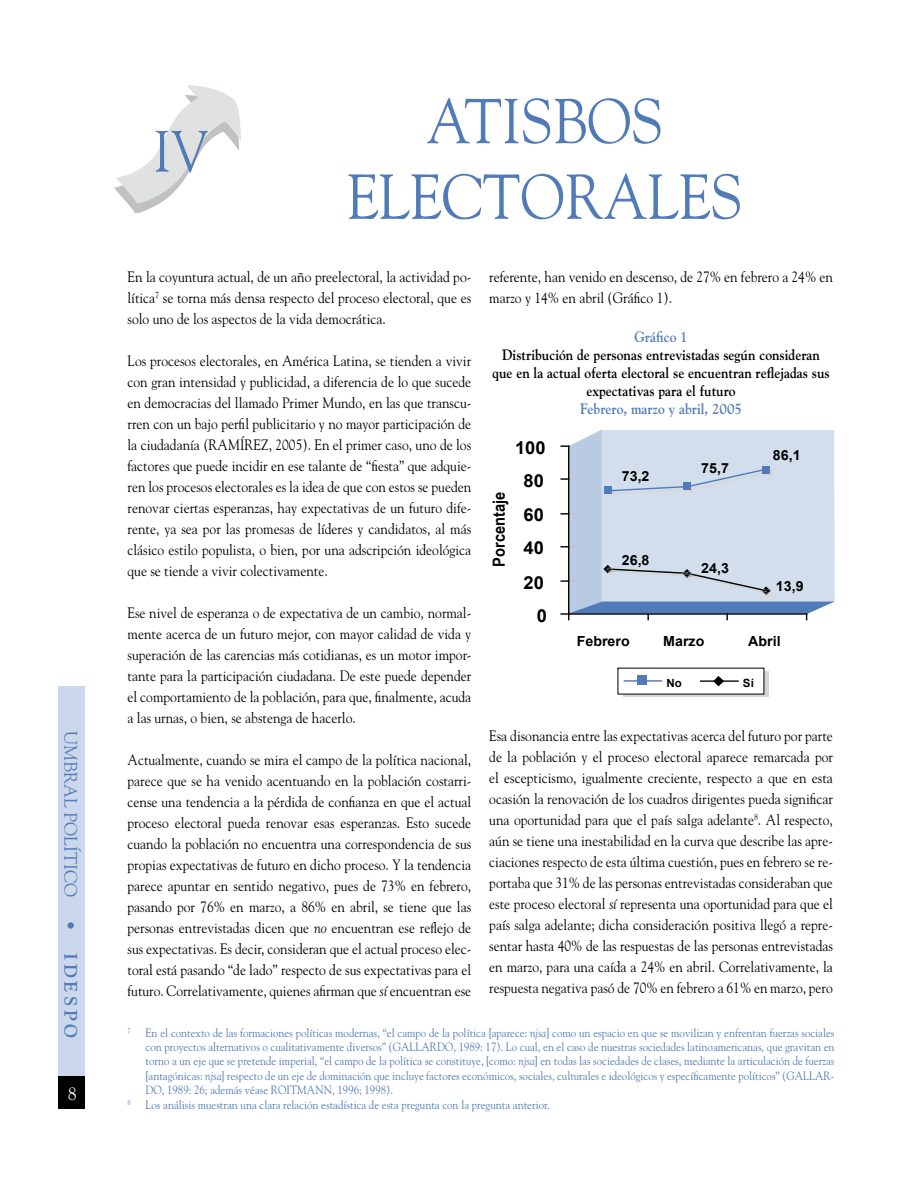
<style>
.page{position:relative;width:918px;height:1188px;background:#fff}
.page>*{position:absolute;margin:0;border:0;box-sizing:border-box;transform-origin:0 0}
.t1{font:63px/75.6px "Goudy";color:#517bb8;text-align:center;scale:.9 1}
.t2{font:57.75px "Goudy";color:#517bb8;scale:.9 1}
.t3{font:18px "Goudy";color:#517bb8}
.t4{font:700 18px "Goudy";letter-spacing:.2em;color:#517bb8}
.t5{font:18px "Goudy";color:#fff}
.t6{font:700 17.85px "Arial";color:#000}
.t7{font:700 16.65px "Arial Narrow";color:#000;scale:1.07 1}
.t8{font:15px/21px "Goudy";color:#000;text-align:justify;scale:.9 1}
.t9{font:700 15px/18px "Goudy";color:#000;text-align:center;scale:.9 1}
.t10{font:700 15px "Goudy";color:#517bb8;scale:.9 1}
.t11{font:700 13.95px "Arial";color:#000}
.t12{font:12px "Goudy";color:#517bb8;scale:.9 1}
.t13{font:700 11.25px "Arial";color:#000}
.s1{font-style:italic}
</style>
<div class="page">
<svg style="left:114px;top:85px;width:127px;height:128px"></svg>
<div style="left:623px;top:671px;width:146px;height:26px;background:linear-gradient(to right,#d6d6d6,#d6d6d6)"></div>
<div style="left:618px;top:668px;width:146px;height:26px;background:#fff"></div>
<svg style="left:561px;top:430px;width:274px;height:190px;background:#c8d4e5"></svg>
<div style="left:604px;top:487px;width:8px;height:7px;background:#517bb8"></div>
<div style="left:683px;top:482px;width:8px;height:7px;background:#517bb8"></div>
<div style="left:762px;top:466px;width:8px;height:7px;background:#517bb8"></div>
<hr style="left:701px;top:680px;width:37px;height:2px;background:#000">
<svg style="left:713px;top:676px;width:11px;height:10px"></svg>
<hr style="left:624px;top:680px;width:38px;height:2px;background:#517bb8">
<div style="left:637px;top:676px;width:9px;height:9px;background:#517bb8"></div>
<div style="left:58px;top:1027px;width:27px;height:82px;background:#000"></div>
<div style="left:58px;top:687px;width:27px;height:389px;background:#cbd7ea"></div>
<p class="t3" style="left:82px;top:731px;width:201px;rotate:90deg">UMBRAL POLÍTICO •</p>
<p class="t4" style="left:82px;top:953px;width:87px;rotate:90deg">IDESPO</p>
<p class="t5" style="left:68px;top:1083px;width:10px">8</p>
<h2 class="t2" style="left:154px;top:116px;width:62px">IV</h2>
<h1 class="t1" style="left:347px;top:82px;width:440px">ATISBOS<br>ELECTORALES</h1>
<p class="t8" style="left:128px;top:266px;width:383px">En la coyuntura actual, de un año preelectoral, la actividad po&shy;lítica<sup>7</sup> se torna más densa respecto del proceso electoral, que es solo uno de los aspectos de la vida democrática.</p>
<p class="t8" style="left:128px;top:350px;width:383px">Los procesos electorales, en América Latina, se tienden a vivir con gran intensidad y publicidad, a diferencia de lo que sucede en democracias del llamado Primer Mundo, en las que transcu&shy;rren con un bajo perfil publicitario y no mayor participación de la ciudadanía (RAMÍREZ, 2005). En el primer caso, uno de los factores que puede incidir en ese talante de “fiesta” que adquie&shy;ren los procesos electorales es la idea de que con estos se pueden renovar ciertas esperanzas, hay expectativas de un futuro dife&shy;rente, ya sea por las promesas de líderes y candidatos, al más clásico estilo populista, o bien, por una adscripción ideológica que se tiende a vivir colectivamente.</p>
<p class="t8" style="left:128px;top:602px;width:383px">Ese nivel de esperanza o de expectativa de un cambio, normal&shy;mente acerca de un futuro mejor, con mayor calidad de vida y superación de las carencias más cotidianas, es un motor impor&shy;tante para la participación ciudadana. De este puede depender el comportamiento de la población, para que, finalmente, acuda a las urnas, o bien, se abstenga de hacerlo.</p>
<p class="t8" style="left:128px;top:749px;width:383px">Actualmente, cuando se mira el campo de la política nacional, parece que se ha venido acentuando en la población costarri&shy;cense una tendencia a la pérdida de confianza en que el actual proceso electoral pueda renovar esas esperanzas. Esto sucede cuando la población no encuentra una correspondencia de sus propias expectativas de futuro en dicho proceso. Y la tendencia parece apuntar en sentido negativo, pues de 73% en febrero, pasando por 76% en marzo, a 86% en abril, se tiene que las personas entrevistadas dicen que <span class="s1">no</span> encuentran ese reflejo de sus expectativas. Es decir, consideran que el actual proceso elec&shy;toral está pasando “de lado” respecto de sus expectativas para el futuro. Correlativamente, quienes afirman que <span class="s1">sí</span> encuentran ese</p>
<p class="t8" style="left:489px;top:266px;width:383px">referente, han venido en descenso, de 27% en febrero a 24% en marzo y 14% en abril (Gráfico 1).</p>
<p class="t10" style="left:634px;top:327px;width:61px">Gráfico 1</p>
<p class="t9" style="left:492px;top:345px;width:376px">Distribución de personas entrevistadas según consideran que en la actual oferta electoral se encuentran reflejadas sus expectativas para el futuro</p>
<p class="t10" style="left:580px;top:399px;width:182px">Febrero, marzo y abril, 2005</p>
<p class="t7" style="left:489px;top:567px;width:72px;rotate:-90deg">Porcentaje</p>
<p class="t6" style="left:515px;top:438px;width:32px">100</p>
<p class="t6" style="left:524px;top:471px;width:22px">80</p>
<p class="t6" style="left:524px;top:505px;width:22px">60</p>
<p class="t6" style="left:524px;top:538px;width:22px">40</p>
<p class="t6" style="left:524px;top:572px;width:22px">20</p>
<p class="t6" style="left:537px;top:605px;width:12px">0</p>
<p class="t11" style="left:622px;top:468px;width:29px">73,2</p>
<p class="t11" style="left:622px;top:552px;width:29px">26,8</p>
<p class="t11" style="left:701px;top:460px;width:29px">75,7</p>
<p class="t11" style="left:701px;top:560px;width:29px">24,3</p>
<p class="t11" style="left:773px;top:448px;width:29px">86,1</p>
<p class="t11" style="left:776px;top:579px;width:29px">13,9</p>
<p class="t11" style="left:577px;top:633px;width:55px">Febrero</p>
<p class="t11" style="left:663px;top:633px;width:43px">Marzo</p>
<p class="t11" style="left:748px;top:633px;width:34px">Abril</p>
<p class="t13" style="left:667px;top:676px;width:17px">No</p>
<p class="t13" style="left:743px;top:677px;width:12px">Sí</p>
<p class="t8" style="left:489px;top:725px;width:383px">Esa disonancia entre las expectativas acerca del futuro por parte de la población y el proceso electoral aparece remarcada por el escepticismo, igualmente creciente, respecto a que en esta ocasión la renovación de los cuadros dirigentes pueda significar una oportunidad para que el país salga adelante<sup>8</sup>. Al respecto, aún se tiene una inestabilidad en la curva que describe las apre&shy;ciaciones respecto de esta última cuestión, pues en febrero se re&shy;portaba que 31% de las personas entrevistadas consideraban que este proceso electoral <span class="s1">sí</span> representa una oportunidad para que el país salga adelante; dicha consideración positiva llegó a repre&shy;sentar hasta 40% de las respuestas de las personas entrevistadas en marzo, para una caída a 24% en abril. Correlativamente, la respuesta negativa pasó de 70% en febrero a 61% en marzo, pero</p>
<p class="t12" style="left:128px;top:1025px;width:787px"><sup>7</sup> En el contexto de las formaciones políticas modernas, “el campo de la política [aparece: <span class="s1">njsa</span>] como un espacio en que se movilizan y enfrentan fuerzas sociales</p>
<p class="t12" style="left:146px;top:1039px;width:767px">con proyectos alternativos o cualitativamente diversos” (GALLARDO, 1989: 17). Lo cual, en el caso de nuestras sociedades latinoamericanas, que gravitan en</p>
<p class="t12" style="left:146px;top:1054px;width:767px">torno a un eje que se pretende imperial, “el campo de la política se constituye, [como: <span class="s1">njsa</span>] en todas las sociedades de clases, mediante la articulación de fuerzas</p>
<p class="t12" style="left:146px;top:1068px;width:767px">[antagónicas: <span class="s1">njsa</span>] respecto de un eje de dominación que incluye factores económicos, sociales, culturales e ideológicos y específicamente políticos” (GALLAR-</p>
<p class="t12" style="left:146px;top:1083px;width:276px">DO, 1989: 26; además véase ROITMANN, 1996; 1998).</p>
<p class="t12" style="left:128px;top:1097px;width:471px"><sup>8</sup> Los análisis muestran una clara relación estadística de esta pregunta con la pregunta anterior.</p>
</div>
